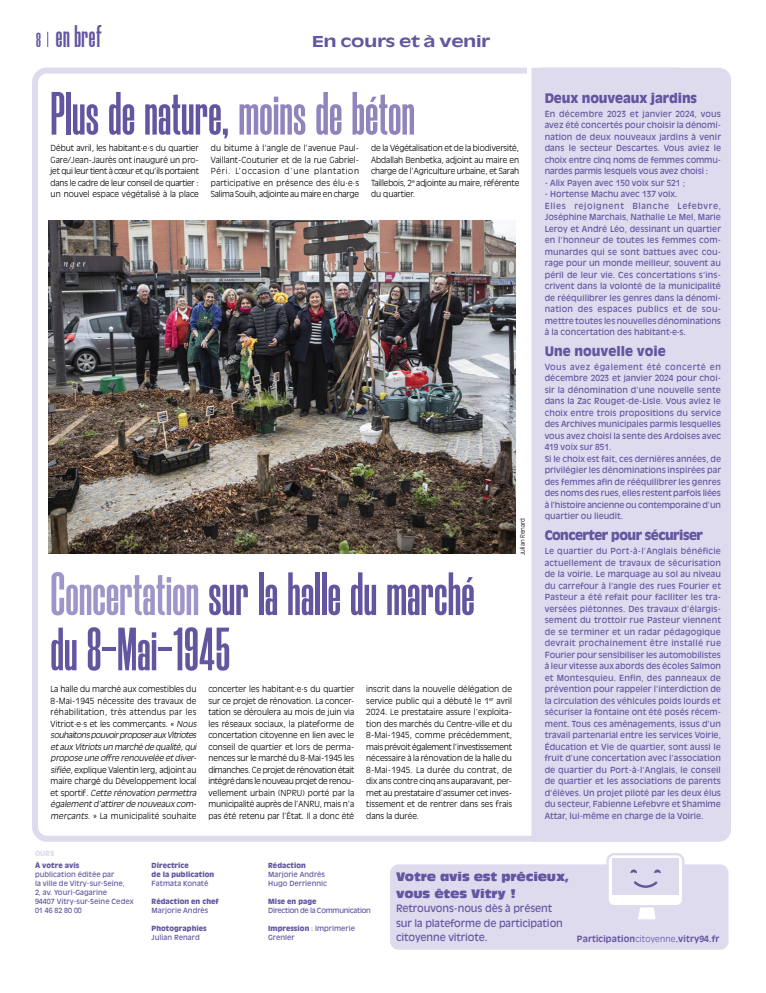
<style>
.page{position:relative;width:766px;height:993px;background:#fff}
.page>*{position:absolute;margin:0;border:0;box-sizing:border-box;transform-origin:0 0}
.t1{font:700 61px/55.2px "Morganite";letter-spacing:.01em;color:#6455a0}
.t2{font:700 31px "Morganite";letter-spacing:.02em;color:#6455a0}
.t3{font:700 14.9px "Antique Olive Std";letter-spacing:-.02em;color:#6455a0;scale:1.34 1}
.t4{font:900 13px "Antique Olive Std";letter-spacing:-.01em;color:#6455a0}
.t5{font:900 13px "Antique Olive Std";letter-spacing:-.04em;color:#6455a0}
.t6{font:12px/16.5px "Antique Olive Std Compact";letter-spacing:-.01em;color:#6455a0}
.t7{font:10px/14.5px "Antique Olive Std";letter-spacing:-.01em;color:#6455a0}
.t8{font:700 8.5px "Antique Olive Std";letter-spacing:.02em;color:#6455a0}
.t9{font:8.3px/11.5px "Antique Olive Std";color:#6455a0;text-align:justify}
.t10{font:300 8.3px/11.5px "Antique Olive Std";color:#000;text-align:justify}
.t11{font:7px/9px "Antique Olive Std";letter-spacing:.005em;color:#6455a0}
.t12{font:900 7px/9px "Antique Olive Std";letter-spacing:.005em;color:#6455a0}
.t13{font:7px "Antique Olive Std";letter-spacing:-.04em;color:#6455a0}
.t14{font:900 7px "Antique Olive Std";color:#dfdbef}
.t15{font:300 6px "Antique Olive Std";letter-spacing:.005em;color:#000}
.s1{font-size:20.4px}
.s2{color:#9184bd}
.s3{color:#9f95c8}
.s4{font-style:italic}
.s5{font-weight:900}
.s6{font-weight:300}
</style>
<div class="page">
<svg style="left:47px;top:32px;width:1px;height:15px"></svg>
<div style="left:32px;top:67px;width:659px;height:774px;border:6px solid #dfdbef;border-radius:12px"></div>
<div style="left:390px;top:864px;width:338px;height:85px;background:#dfdbef;border-radius:9px"></div>
<svg style="left:638px;top:907px;width:18px;height:12px"></svg>
<div style="left:607px;top:853px;width:76px;height:52px;background:#fff;border-radius:7px"></div>
<div style="left:606px;top:852px;width:78px;height:55px;border:2px solid #dfdbef;border-radius:7px"></div>
<div style="left:612px;top:858px;width:66px;height:37px;background:#dfdbef"></div>
<svg style="left:654px;top:869px;width:6px;height:4px"></svg>
<svg style="left:630px;top:869px;width:7px;height:4px"></svg>
<svg style="left:634px;top:881px;width:23px;height:6px"></svg>
<img style="left:49px;top:220px;width:466px;height:333px">
<div style="left:527px;top:60px;width:15px;height:328px;background:#fff"></div>
<div style="left:531px;top:68px;width:199px;height:773px;background:#dfdbef"></div>
<h2 class="t2" style="left:36px;top:20px;width:67px"><span class="s1">8</span> en bref</h2>
<h3 class="t3" style="left:311px;top:32px;width:135px">En cours et à venir</h3>
<h1 class="t1" style="left:51px;top:87px;width:365px">Plus de nature, <span class="s2">moins de béton</span></h1>
<p class="t10" style="left:51px;top:142px;width:150px">Début avril, les habitant·e·s du quartier Gare/Jean-Jaurès ont inauguré un pro&shy;jet qui leur tient à cœur et qu’ils portaient dans le cadre de leur conseil de quartier : un nouvel espace végétalisé à la place</p>
<p class="t10" style="left:211px;top:142px;width:150px">du bitume à l’angle de l’avenue Paul-Vaillant-Couturier et de la rue Gabriel-Péri. L’occasion d’une plantation participative en présence des élu·e·s Salima Souih, adjointe au maire en charge</p>
<p class="t10" style="left:371px;top:142px;width:150px">de la Végétalisation et de la biodiversité, Abdallah Benbetka, adjoint au maire en charge de l’Agriculture urbaine, et Sarah Taillebois, 2<sup>e</sup> adjointe au maire, référente du quartier.</p>
<h1 class="t1" style="left:51px;top:567px;width:425px"><span class="s3">Concertation</span> sur la halle du marché du 8-Mai-1945</h1>
<p class="t10" style="left:51px;top:683px;width:149px;text-align:left">La halle du marché aux comestibles du 8-Mai-1945 nécessite des travaux de réhabilitation, très attendus par les Vitriot·e·s et les commerçants. « <span class="s4">Nous souhaitonspouvoirproposerauxVitriotes etaux Vitriots un marché de qualité,qui propose une offre renouvelée etdiver&shy;sifiée,</span>explique Valentin Ierg, adjoint au maire chargé du Développement local e t s p o r t i f . <span class="s4">Cette rénovation permettra égalementd’attirerde nouveaux com&shy;merçants.</span> » La municipalité souhaite</p>
<p class="t10" style="left:208px;top:683px;width:147px">concerter les habitant·e·s du quartier sur ce projet de rénovation. La concer&shy;tation se déroulera au mois de juin via les réseaux sociaux, la plateforme de concertation citoyenne en lien avec le conseil de quartier et lors de perma&shy;nences sur le marché du 8-Mai-1945 les dimanches. Ce projet de rénovation était intégré dans le nouveau projet de renou&shy;vellement urbain (NPRU) porté par la municipalité auprès de l’ANRU, mais n’a pas été retenu par l’État. Il a donc été</p>
<p class="t10" style="left:366px;top:683px;width:147px">inscrit dans la nouvelle délégation de service public qui a débuté le 1<sup>er</sup> avril 2024. Le prestataire assure l’exploita&shy;tion des marchés du Centre-ville et du 8-Mai-1945, comme précédemment, mais prévoit également l’investissement nécessaire à la rénovation de la halle du 8-Mai-1945. La durée du contrat, de dix ans contre cinq ans auparavant, per&shy;met au prestataire d’assumer cet inves&shy;tissement et de rentrer dans ses frais dans la durée.</p>
<p class="t15" style="left:519px;top:555px;width:39px;rotate:-90deg">Julian Renard</p>
<h3 class="t4" style="left:544px;top:90px;width:154px">Deux nouveaux jardins</h3>
<p class="t9" style="left:544px;top:108px;width:178px">En décembre 2023 et janvier 2024, vous avez été concertés pour choisir la dénomi&shy;nation de deux nouveaux jardins à venir dans le secteur Descartes. Vous aviez le choix entre cinq noms de femmes commu&shy;nardes parmis lesquels vous avez choisi :</p>
<p class="t9" style="left:544px;top:177px;width:142px">- Alix Payen avec 150 voix sur 521 ;</p>
<p class="t9" style="left:544px;top:188px;width:178px;text-align:left">- Hortense Machu avec 137 voix.<br>Elles rejoignent Blanche Lefebvre, Joséphine Marchais, Nathalie Le Mel, Marie Leroy et André Léo, dessinant un quartier en l’honneur de toutes les femmes com&shy;munardes qui se sont battues avec cou&shy;rage pour un monde meilleur, souvent au péril de leur vie. Ces concertations s’ins&shy;crivent dans la volonté de la municipalité de rééquilibrer les genres dans la dénomi&shy;nation des espaces publics et de sou&shy;mettre toutes les nouvelles dénominations à la concertation des habitant·e·s.</p>
<h3 class="t4" style="left:544px;top:343px;width:122px">Une nouvelle voie</h3>
<p class="t9" style="left:544px;top:361px;width:178px;text-align:left">Vous avez également été concerté en décembre 2023 et janvier 2024 pour choi&shy;sir la dénomination d’une nouvelle sente dans la Zac Rouget-de-Lisle. Vous aviez le choix entre trois propositions du service des Archives municipales parmis lesquelles vous avez choisi la sente des Ardoises avec 419 voix sur 851.<br>Si le choix est fait, ces dernières années, de privilégier les dénominations inspirées par des femmes afin de rééquilibrer les genres des noms des rues, elles restent parfois liées à l’histoire ancienne ou contemporaine d’un quartier ou lieudit.</p>
<h3 class="t5" style="left:544px;top:527px;width:160px">Concerter pour sécuriser</h3>
<p class="t9" style="left:544px;top:545px;width:178px">Le quartier du Port-à-l’Anglais bénéficie actuellement de travaux de sécurisation de la voirie. Le marquage au sol au niveau du carrefour à l’angle des rues Fourier et Pasteur a été refait pour faciliter les tra&shy;versées piétonnes. Des travaux d’élargis&shy;sement du trottoir rue Pasteur viennent de se terminer et un radar pédagogique devrait prochainement être installé rue Fourier pour sensibiliser les automobilistes à leur vitesse aux abords des écoles Salmon et Montesquieu. Enfin, des panneaux de prévention pour rappeler l’interdiction de la circulation des véhicules poids lourds et sécuriser la fontaine ont été posés récem&shy;ment. Tous ces aménagements, issus d’un travail partenarial entre les services Voirie, Éducation et Vie de quartier, sont aussi le fruit d’une concertation avec l’association de quartier du Port-à-l’Anglais, le conseil de quartier et les associations de parents d’élèves. Un projet piloté par les deux élus du secteur, Fabienne Lefebvre et Shamime Attar, lui-même en charge de la Voirie.</p>
<p class="t14" style="left:35px;top:848px;width:21px">OURS</p>
<p class="t12" style="left:35px;top:861px;width:46px">À votre avis</p>
<p class="t11" style="left:35px;top:870px;width:100px">publication éditée par<br>la ville de Vitry-sur-Seine,<br>2, av. Youri-Gagarine<br>94407 Vitry-sur-Seine Cedex<br>01 46 82 80 00</p>
<p class="t12" style="left:152px;top:861px;width:64px">Directrice<br>de la publication</p>
<p class="t11" style="left:152px;top:879px;width:58px">Fatmata Konaté</p>
<p class="t12" style="left:152px;top:897px;width:68px">Rédaction en chef</p>
<p class="t11" style="left:152px;top:906px;width:58px">Marjorie Andrès</p>
<p class="t12" style="left:152px;top:924px;width:57px">Photographies</p>
<p class="t11" style="left:152px;top:933px;width:50px">Julian Renard</p>
<p class="t12" style="left:268px;top:861px;width:39px">Rédaction</p>
<p class="t11" style="left:268px;top:870px;width:60px">Marjorie Andrès<br>Hugo Derriennic</p>
<p class="t12" style="left:268px;top:897px;width:50px">Mise en page</p>
<p class="t13" style="left:268px;top:906px;width:104px">Direction de la Communication</p>
<p class="t11" style="left:268px;top:924px;width:88px"><span class="s5">Impression</span> : Imprimerie<br>GrenIer</p>
<h3 class="t6" style="left:396px;top:868px;width:175px">Votre avis est précieux, vous êtes Vitry !</h3>
<p class="t7" style="left:396px;top:900px;width:168px">Retrouvons-nous dès à présent sur la plateforme de participation citoyenne vitriote.</p>
<p class="t8" style="left:576px;top:933px;width:144px">Participation<span class="s6">citoyenne</span>.vitry94.fr</p>
</div>
